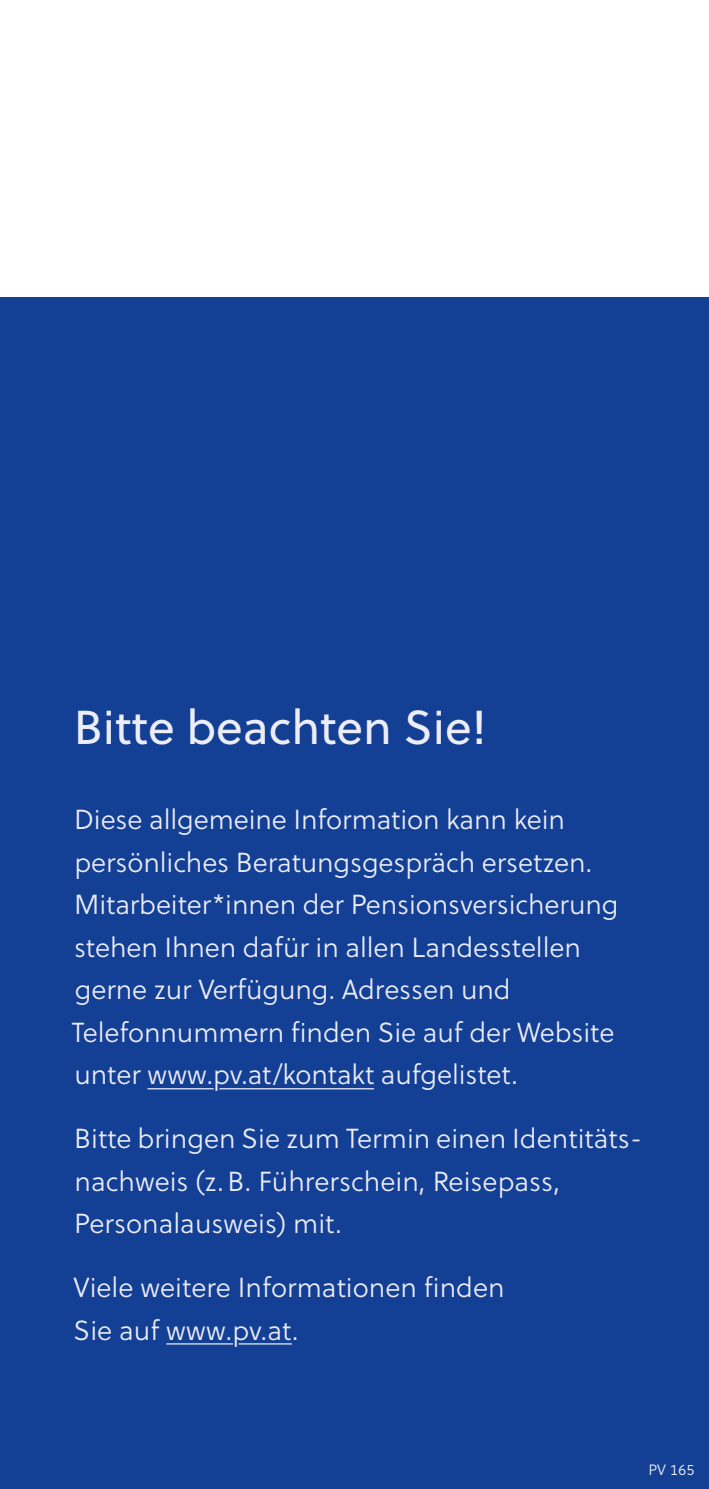
<style>
.page{position:relative;width:709px;height:1489px;background:#fff}
.page>*{position:absolute;margin:0;border:0;box-sizing:border-box;transform-origin:0 0}
.Cover_H1_-_Überschrift_1_U4{font:47.5px "Soleil";color:#ededf8}
.Cover_P_-_U4{font:300 27.5px/42.5px "Soleil";letter-spacing:-.005em;color:#ededf8}
.Cover_P_-_U4_Foldernummer{font:300 15px "Soleil";color:#ededf8}
.s1{color:#134094}
</style>
<div class="page">
<div style="left:0;top:298px;width:709px;height:1190px;background:#134094"></div>
<hr style="left:147px;top:1088px;width:227px;height:1px;background:#ededf8">
<hr style="left:166px;top:1343px;width:126px;height:1px;background:#ededf8">
<h1 class="Cover_H1_-_Überschrift_1_U4" style="left:74px;top:697px;width:414px">Bitte beachten Sie!</h1>
<p class="Cover_P_-_U4" style="left:71px;top:799px;width:548px">Diese allgemeine Information kann kein persönliches Beratungsgespräch ersetzen.<br>Mitarbeiter*innen der Pensionsversicherung stehen Ihnen dafür in allen Landesstellen gerne zur Verfügung. Adressen und Telefonnummern finden Sie auf der Website unter <span class="s1">www.pv.at/kontakt</span> aufgelistet.</p>
<p class="Cover_P_-_U4" style="left:74px;top:1118px;width:570px">Bitte bringen Sie zum Termin einen Identitäts&shy;nachweis (z. B. Führerschein, Reisepass,<br>Personalausweis) mit.</p>
<p class="Cover_P_-_U4" style="left:73px;top:1266px;width:433px">Viele weitere Informationen finden<br>Sie auf <span class="s1">www.pv.at</span>.</p>
<p class="Cover_P_-_U4_Foldernummer" style="left:648px;top:1460px;width:48px">PV 165</p>
</div>
